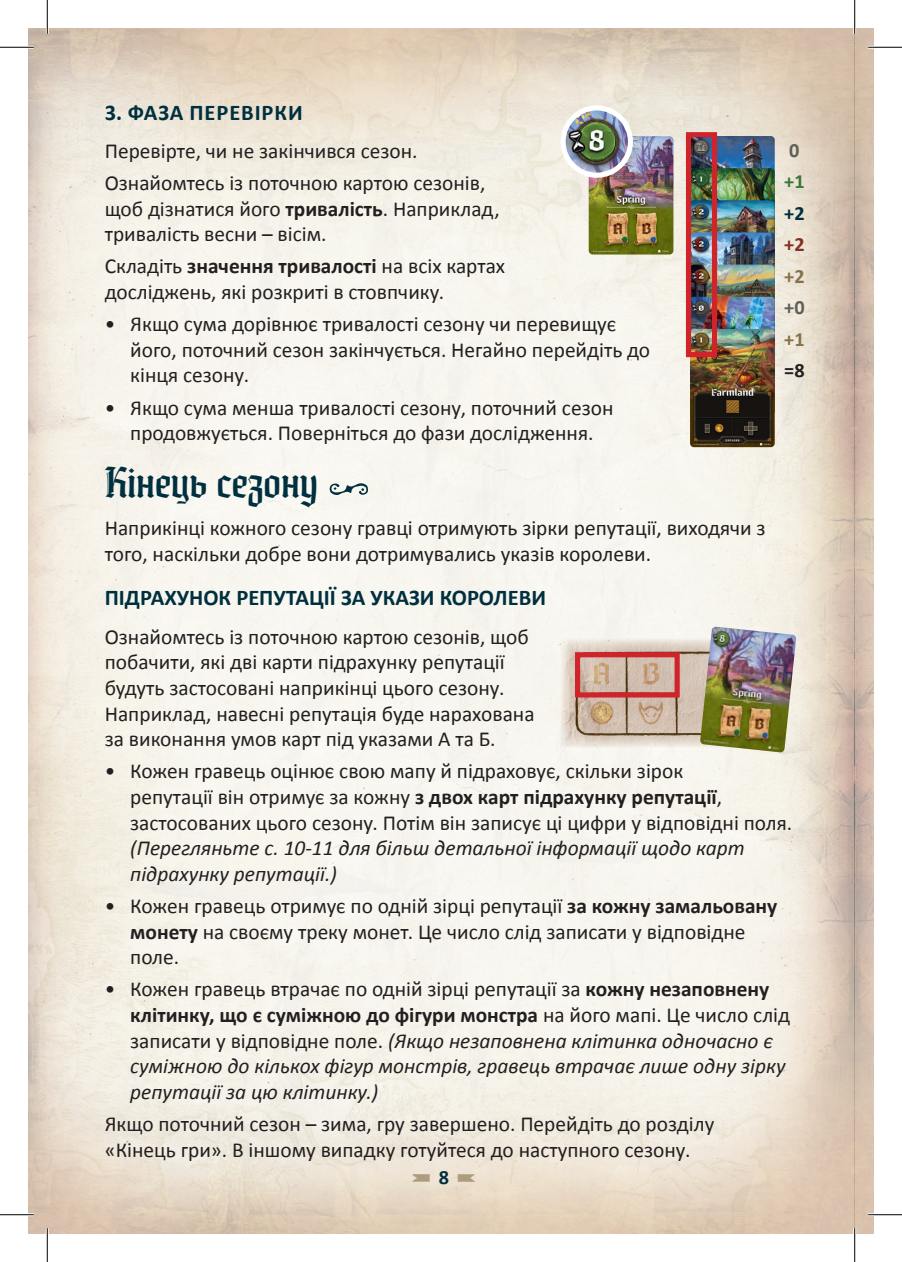
<style>
.page{position:relative;width:902px;height:1262px;background:#fff}
.page>*{position:absolute;margin:0;border:0;box-sizing:border-box;transform-origin:0 0}
.t1{font:40.5px "Moyenage 23";color:#00303f}
.t2{font:700 22.5px "Calibri";color:#00303f}
.t3{font:700 22.5px "Calibri";letter-spacing:.04em;color:#00303f}
.t4{font:21.38px/25.7px "Calibri";color:#231f20}
.t5{font:italic 21.38px/25.7px "Calibri";color:#231f20}
.t6{font:700 20.25px/31.5px "Calibri";color:#88724a}
.t7{font:20.25px "Sheldon Pictures";color:#ad9c7e}
.s1{font-weight:700}
.s2{font-style:italic}
.s3{font-style:normal}
.s4{font-weight:700;font-style:normal}
.s5{color:#5f6058}
.s6{color:#3d7738}
.s7{color:#00303f}
.s8{color:#862d25}
.s9{color:#231f20}
.s10{font-family:"Calibri";font-weight:700;color:#00303f}
</style>
<div class="page">
<img style="left:28px;top:28px;width:845px;height:1206px">
<img style="left:719px;top:136px;width:55px;height:32px">
<img style="left:719px;top:168px;width:55px;height:32px">
<img style="left:719px;top:200px;width:55px;height:32px">
<img style="left:719px;top:232px;width:55px;height:33px">
<img style="left:719px;top:265px;width:55px;height:32px">
<img style="left:719px;top:297px;width:55px;height:32px">
<img style="left:689px;top:329px;width:85px;height:118px">
<img style="left:588px;top:136px;width:85px;height:118px">
<img style="left:683px;top:130px;width:36px;height:230px">
<img style="left:563px;top:108px;width:67px;height:67px;border-radius:34px">
<div style="left:560px;top:105px;width:73px;height:73px;border:5px solid #fff;border-radius:50%"></div>
<img style="left:556px;top:634px;width:143px;height:118px">
<svg style="left:572px;top:649px;width:110px;height:51px;background:#cd9186"></svg>
<img style="left:699px;top:627px;width:97px;height:125px">
<hr style="left:0;top:46px;width:34px;height:3px;background:#fff">
<hr style="left:868px;top:46px;width:33px;height:3px;background:#fff">
<hr style="left:0;top:1213px;width:34px;height:3px;background:#fff">
<hr style="left:868px;top:1213px;width:33px;height:3px;background:#fff">
<hr style="left:46px;top:0;width:3px;height:34px;background:#fff">
<hr style="left:46px;top:1228px;width:3px;height:34px;background:#fff">
<hr style="left:853px;top:0;width:2px;height:34px;background:#fff">
<hr style="left:853px;top:1228px;width:2px;height:34px;background:#fff">
<hr style="left:0;top:47px;width:34px;height:1px;background:#000">
<hr style="left:868px;top:47px;width:33px;height:1px;background:#000">
<hr style="left:0;top:1214px;width:34px;height:1px;background:#000">
<hr style="left:868px;top:1214px;width:33px;height:1px;background:#000">
<hr style="left:47px;top:0;width:1px;height:34px;background:#000">
<hr style="left:47px;top:1228px;width:1px;height:34px;background:#000">
<hr style="left:854px;top:0;width:1px;height:34px;background:#000">
<hr style="left:854px;top:1228px;width:1px;height:34px;background:#000">
<p class="t3" style="left:105px;top:98px;width:199px">3. ФАЗА ПЕРЕВІРКИ</p>
<p class="t4" style="left:105px;top:137px;width:314px">Перевірте, чи не закінчився сезон.</p>
<p class="t4" style="left:105px;top:169px;width:396px">Ознайомтесь із поточною картою сезонів, щоб дізнатися його <span class="s1">тривалість</span>. Наприклад, тривалість весни – вісім.</p>
<p class="t4" style="left:105px;top:252px;width:402px">Складіть <span class="s1">значення тривалості</span> на всіх картах досліджень, які розкриті в стовпчику.</p>
<p class="t4" style="left:130px;top:310px;width:521px;text-indent:-26px">• Якщо сума дорівнює тривалості сезону чи перевищує його, поточний сезон закінчується. Негайно перейдіть до кінця сезону.</p>
<p class="t4" style="left:105px;top:393px;width:510px;text-align:center">• Якщо сума менша тривалості сезону, поточний сезон продовжується. Поверніться до фази дослідження.</p>
<p class="t1" style="left:105px;top:459px;width:266px">Кінець сезону ❖</p>
<p class="t4" style="left:105px;top:514px;width:662px">Наприкінці кожного сезону гравці отримують зірки репутації, виходячи з того, наскільки добре вони дотримувались указів королеви.</p>
<p class="t2" style="left:105px;top:583px;width:443px">ПІДРАХУНОК РЕПУТАЦІЇ ЗА УКАЗИ КОРОЛЕВИ</p>
<p class="t4" style="left:105px;top:623px;width:431px">Ознайомтесь із поточною картою сезонів, щоб побачити, які дві карти підрахунку репутації будуть застосовані наприкінці цього сезону.<br>Наприклад, навесні репутація буде нарахована за виконання умов карт під указами А та Б.</p>
<p class="t4" style="left:130px;top:757px;width:663px;text-indent:-26px">• Кожен гравець оцінює свою мапу й підраховує, скільки зірок<br>репутації він отримує за кожну <span class="s1">з двох карт підрахунку репутації</span>, застосованих цього сезону. Потім він записує ці цифри у відповідні поля. <span class="s2">(Перегляньте с. 10-11 для більш детальної інформації щодо карт підрахунку репутації.)</span></p>
<p class="t4" style="left:130px;top:892px;width:648px;text-indent:-26px">• Кожен гравець отримує по одній зірці репутації <span class="s1">за кожну замальовану монету</span> на своєму треку монет. Це число слід записати у відповідне поле.</p>
<p class="t5" style="left:130px;top:975px;width:661px;text-indent:-26px"><span class="s3">• Кожен гравець втрачає по одній зірці репутації за</span> <span class="s4">кожну незаповнену клітинку, що є суміжною до фігури монстра</span> <span class="s3">на його мапі. Це число слід записати у відповідне поле.</span> (Якщо незаповнена клітинка одночасно є суміжною до кількох фігур монстрів, гравець втрачає лише одну зірку репутації за цю клітинку.)</p>
<p class="t4" style="left:105px;top:1110px;width:611px">Якщо поточний сезон – зима, гру завершено. Перейдіть до розділу «Кінець гри». В іншому випадку готуйтеся до наступного сезону.</p>
<p class="t6" style="left:784px;top:134px;width:22px"><span class="s5">0 </span><span class="s6">+1 </span><span class="s7">+2 </span><span class="s8">+2 </span>+2 <span class="s5">+0 </span>+1 <span class="s9">=8</span></p>
<p class="t7" style="left:412px;top:1167px;width:65px">- <span class="s10">8</span> ,</p>
</div>
